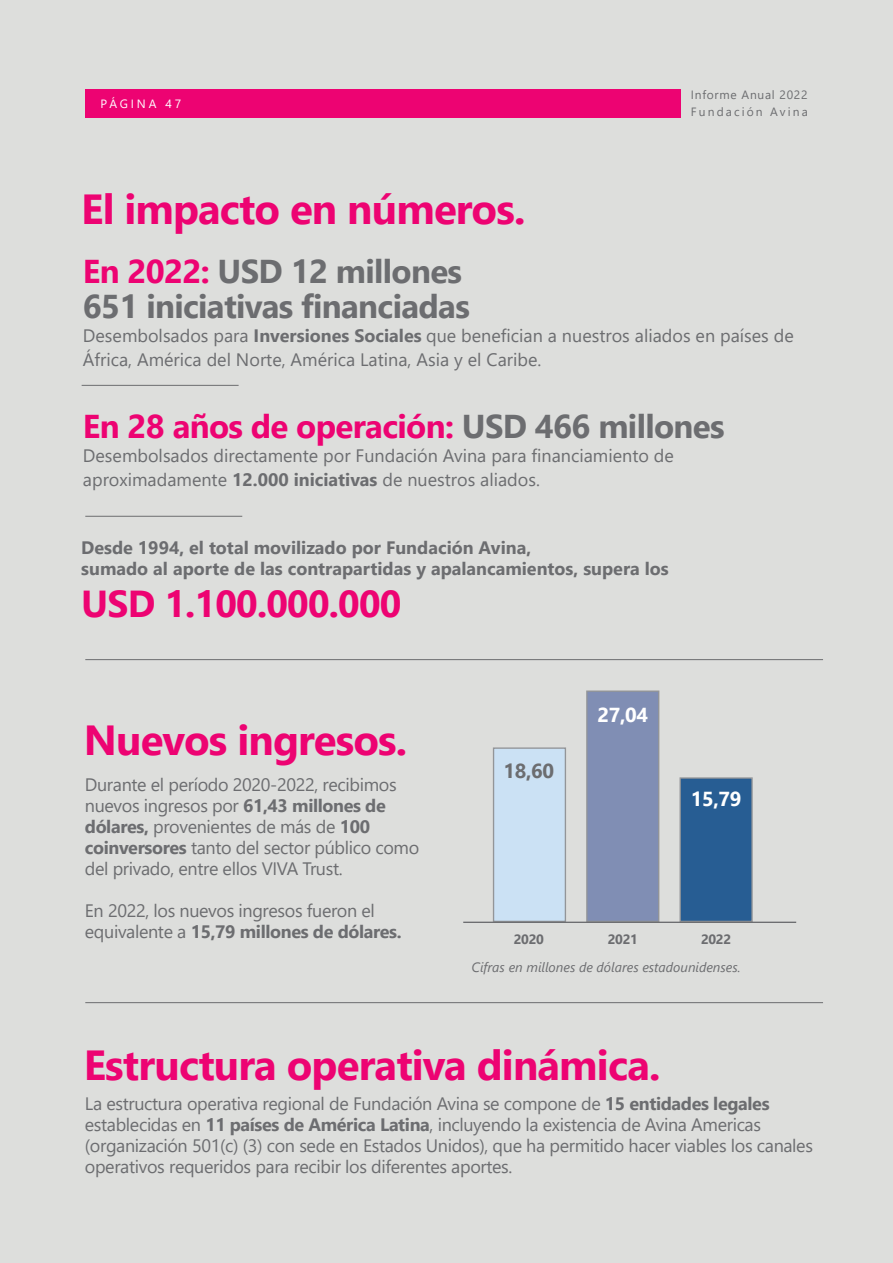
<style>
.page{position:relative;width:893px;height:1263px;background:#dddedc}
.page>*{position:absolute;margin:0;border:0;box-sizing:border-box;transform-origin:0 0}
.t1{font:700 42px "Segoe UI";letter-spacing:-.02em;color:#ed0372}
.t2{font:700 37.5px "Segoe UI";letter-spacing:-.02em;color:#ed0372}
.t3{font:700 33px/34.5px "Segoe UI";letter-spacing:-.02em;color:#6c6d70}
.t4{font:700 33px "Segoe UI";letter-spacing:-.02em;color:#ed0372}
.t5{font:700 20.25px "Segoe UI";letter-spacing:-.02em;color:#fff}
.t6{font:700 20.25px "Segoe UI";color:#6c6d70}
.t7{font:18px/21px "Segoe UI";letter-spacing:-.02em;color:#6c6d70}
.t8{font:18px/24px "Segoe UI";color:#6c6d70}
.t9{font:700 18px/21px "Segoe UI";color:#6c6d70}
.t10{font:italic 13.5px "Segoe UI";color:#6c6d70}
.t11{font:700 13.5px "Segoe UI";letter-spacing:-.02em;color:#6c6d70}
.t12{font:12px/16.5px "Segoe UI";letter-spacing:.06em;color:#6c6d70}
.t13{font:12px "Segoe UI";letter-spacing:.24em;color:#fff}
.s1{color:#ed0372}
.s2{font-weight:700}
.s3{color:#6c6d70}
</style>
<div class="page">
<div style="left:85px;top:89px;width:596px;height:29px;background:#ed0372"></div>
<hr style="left:82px;top:385px;width:157px;height:1px;background:#6c6d70">
<hr style="left:85px;top:516px;width:157px;height:1px;background:#6c6d70">
<hr style="left:85px;top:659px;width:738px;height:1px;background:#6c6d70">
<hr style="left:85px;top:1002px;width:738px;height:1px;background:#6c6d70">
<div style="left:494px;top:748px;width:71px;height:173px;background:#cbe1f4"></div>
<div style="left:493px;top:747px;width:73px;height:175px;border:1px solid #939598"></div>
<div style="left:587px;top:691px;width:72px;height:230px;background:#808eb4"></div>
<div style="left:586px;top:690px;width:73px;height:232px;border:1px solid #939598"></div>
<div style="left:680px;top:778px;width:72px;height:143px;background:#275d93"></div>
<div style="left:679px;top:777px;width:74px;height:145px;border:1px solid #939598"></div>
<hr style="left:463px;top:922px;width:333px;height:1px;background:#6c6d70">
<p class="t13" style="left:101px;top:92px;width:82px">PÁGINA 47</p>
<p class="t12" style="left:691px;top:86px;width:118px">Informe Anual 2022<br>Fundación Avina</p>
<h1 class="t1" style="left:81px;top:170px;width:446px">El impacto en números.</h1>
<h3 class="t3" style="left:83px;top:252px;width:388px"><span class="s1">En 2022:</span> USD 12 millones<br>651 iniciativas financiadas</h3>
<p class="t8" style="left:83px;top:322px;width:712px">Desembolsados para <span class="s2">Inversiones Sociales</span> que benefician a nuestros aliados en países de<br>África, América del Norte, América Latina, Asia y el Caribe.</p>
<h3 class="t4" style="left:83px;top:395px;width:643px">En 28 años de operación: <span class="s3">USD 466 millones</span></h3>
<p class="t8" style="left:83px;top:442px;width:592px">Desembolsados directamente por Fundación Avina para financiamiento de aproximadamente <span class="s2">12.000 iniciativas</span> de nuestros aliados.</p>
<p class="t9" style="left:81px;top:535px;width:589px">Desde 1994, el total movilizado por Fundación Avina,<br>sumado al aporte de las contrapartidas y apalancamientos, supera los</p>
<h2 class="t2" style="left:81px;top:568px;width:322px">USD 1.100.000.000</h2>
<h1 class="t1" style="left:84px;top:700px;width:325px">Nuevos ingresos.</h1>
<p class="t7" style="left:85px;top:772px;width:336px">Durante el período 2020-2022, recibimos nuevos ingresos por <span class="s2">61,43 millones de dólares,</span> provenientes de más de <span class="s2">100 coinversores</span> tanto del sector público como del privado, entre ellos VIVA Trust.</p>
<p class="t7" style="left:85px;top:898px;width:318px">En 2022, los nuevos ingresos fueron el equivalente a <span class="s2">15,79 millones de dólares.</span></p>
<p class="t6" style="left:504px;top:752px;width:52px">18,60</p>
<p class="t5" style="left:598px;top:696px;width:52px">27,04</p>
<p class="t5" style="left:691px;top:780px;width:52px">15,79</p>
<p class="t11" style="left:514px;top:926px;width:32px">2020</p>
<p class="t11" style="left:608px;top:926px;width:32px">2021</p>
<p class="t11" style="left:701px;top:926px;width:32px">2022</p>
<p class="t10" style="left:471px;top:954px;width:271px">Cifras en millones de dólares estadounidenses.</p>
<h1 class="t1" style="left:84px;top:1025px;width:578px">Estructura operativa dinámica.</h1>
<p class="t7" style="left:85px;top:1091px;width:730px">La estructura operativa regional de Fundación Avina se compone de <span class="s2">15 entidades legales </span>establecidas en <span class="s2">11 países de América Latina</span>, incluyendo la existencia de Avina Americas (organización 501(c) (3) con sede en Estados Unidos), que ha permitido hacer viables los canales operativos requeridos para recibir los diferentes aportes.</p>
</div>
